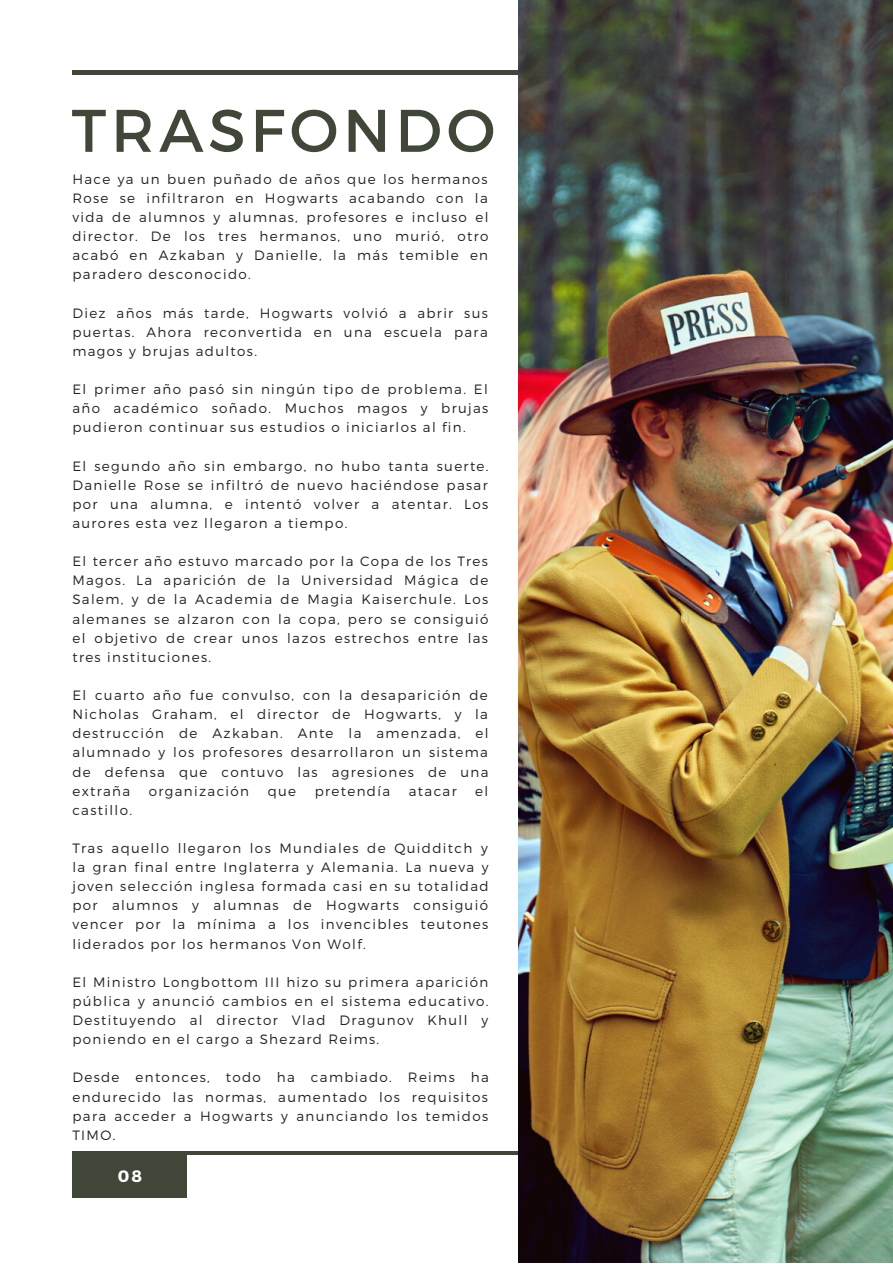
<style>
.page{position:relative;width:893px;height:1264px;background:#fff}
.page>*{position:absolute;margin:0;border:0;box-sizing:border-box;transform-origin:0 0}
.t1{font:60px "Montserrat";letter-spacing:.08em;color:#404738}
.t2{font:700 16.5px "Montserrat";color:#fff}
.t3{font:300 13.5px/19px "Montserrat";letter-spacing:.1em;color:#222;text-align:justify}
</style>
<div class="page">
<hr style="left:72px;top:71px;width:747px;height:3px;background:#404738">
<hr style="left:72px;top:1151px;width:747px;height:3px;background:#404738">
<img style="left:518px;top:0;width:374px;height:1262px">
<div style="left:72px;top:1151px;width:115px;height:46px;background:#404738"></div>
<h1 class="t1" style="left:72px;top:91px;width:425px">TRASFONDO</h1>
<p class="t3" style="left:72px;top:169px;width:417px">Hace ya un buen puñado de años que los hermanos Rose se infiltraron en Hogwarts acabando con la vida de alumnos y alumnas, profesores e incluso el director. De los tres hermanos, uno murió, otro acabó en Azkaban y Danielle, la más temible en paradero desconocido.</p>
<p class="t3" style="left:72px;top:302px;width:417px">Diez años más tarde, Hogwarts volvió a abrir sus puertas. Ahora reconvertida en una escuela para magos y brujas adultos.</p>
<p class="t3" style="left:72px;top:379px;width:417px">El primer año pasó sin ningún tipo de problema. El año académico soñado. Muchos magos y brujas pudieron continuar sus estudios o iniciarlos al fin.</p>
<p class="t3" style="left:72px;top:455px;width:417px">El segundo año sin embargo, no hubo tanta suerte.<br>Danielle Rose se infiltró de nuevo haciéndose pasar por una alumna, e intentó volver a atentar. Los aurores esta vez llegaron a tiempo.</p>
<p class="t3" style="left:72px;top:551px;width:417px">El tercer año estuvo marcado por la Copa de los Tres Magos. La aparición de la Universidad Mágica de Salem, y de la Academia de Magia Kaiserchule. Los alemanes se alzaron con la copa, pero se consiguió el objetivo de crear unos lazos estrechos entre las tres instituciones.</p>
<p class="t3" style="left:72px;top:685px;width:417px">El cuarto año fue convulso, con la desaparición de Nicholas Graham, el director de Hogwarts, y la destrucción de Azkaban. Ante la amenzada, el alumnado y los profesores desarrollaron un sistema de defensa que contuvo las agresiones de una extraña</p>
<p class="t3" style="left:149px;top:780px;width:102px">organización</p>
<p class="t3" style="left:268px;top:780px;width:30px">que</p>
<p class="t3" style="left:315px;top:780px;width:77px">pretendía</p>
<p class="t3" style="left:409px;top:780px;width:49px">atacar</p>
<p class="t3" style="left:475px;top:780px;width:15px">el</p>
<p class="t3" style="left:72px;top:799px;width:61px">castillo.</p>
<p class="t3" style="left:72px;top:838px;width:418px">Tras aquello llegaron los Mundiales de Quidditch y la gran final entre Inglaterra y Alemania. La nueva y joven selección inglesa formada casi en su totalidad por alumnos y alumnas de Hogwarts consiguió vencer por la mínima a los invencibles teutones liderados por los hermanos Von Wolf.</p>
<p class="t3" style="left:72px;top:971px;width:417px">El Ministro Longbottom III hizo su primera aparición pública y anunció cambios en el sistema educativo.<br>Destituyendo al director Vlad Dragunov Khull y poniendo en el cargo a Shezard Reims.</p>
<p class="t3" style="left:72px;top:1067px;width:418px">Desde entonces, todo ha cambiado. Reims ha endurecido las normas, aumentado los requisitos para acceder a Hogwarts y anunciando los temidos TIMO.</p>
<p class="t2" style="left:118px;top:1165px;width:26px">08</p>
</div>
